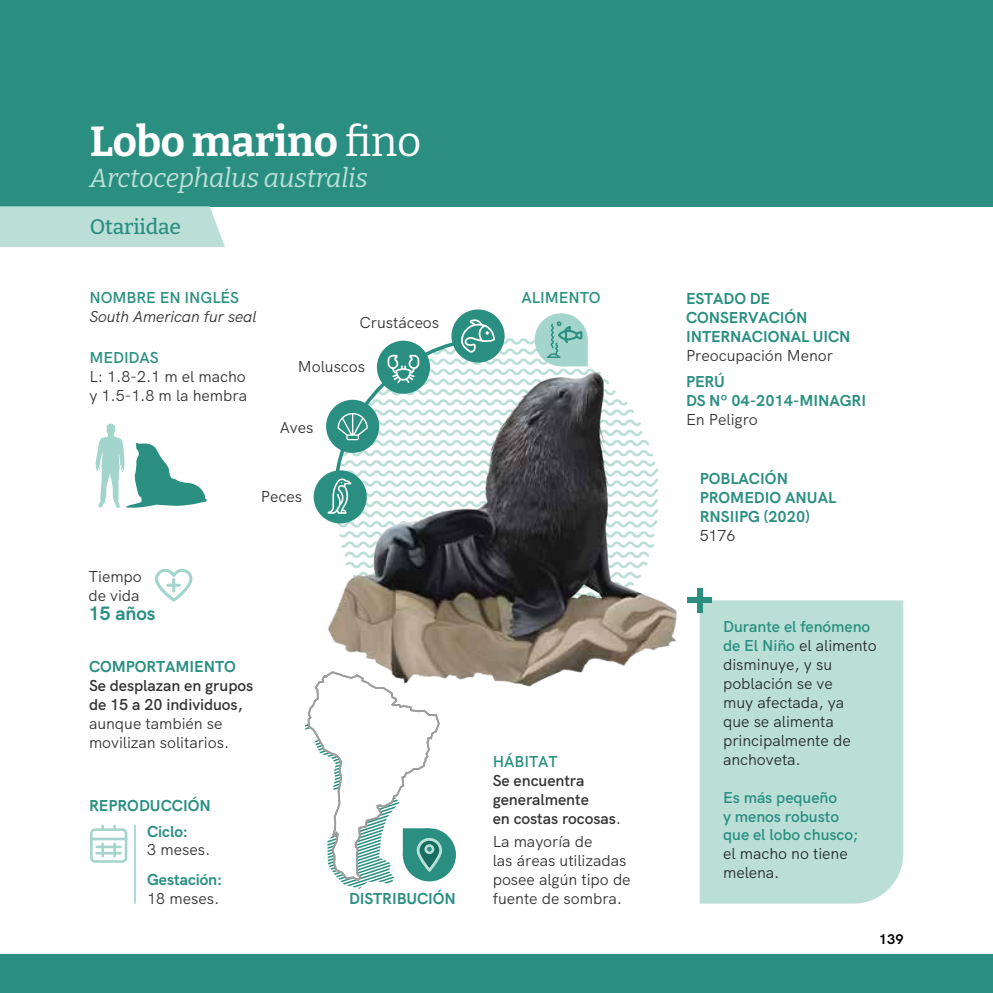
<style>
.page{position:relative;width:993px;height:993px;background:#fff}
.page>*{position:absolute;margin:0;border:0;box-sizing:border-box;transform-origin:0 0}
.t1{font:700 42px "Bitter";letter-spacing:-.01em;color:#fff}
.t2{font:italic 26.25px "Bitter";letter-spacing:-.01em;color:#bbdfd7}
.t3{font:500 21px "Bitter";letter-spacing:-.01em;color:#2a8f81}
.t4{font:700 19.25px "HK Grotesk";letter-spacing:-.005em;color:#2a8f81}
.t5{font:15.75px/18.9px "HK Grotesk";letter-spacing:-.005em;color:rgb(0 0 0/.8)}
.t6{font:700 15.75px/18.9px "HK Grotesk";letter-spacing:-.005em;color:#2a8f81}
.t7{font:600 15.75px/18.9px "HK Grotesk";letter-spacing:-.005em;color:#2a8f81}
.t8{font:600 15.75px/18.9px "HK Grotesk";letter-spacing:-.005em;color:rgb(0 0 0/.8)}
.t9{font:italic 15.75px "HK Grotesk";letter-spacing:-.005em;color:rgb(0 0 0/.8)}
.t10{font:700 14px "HK Grotesk";color:#000}
.s1{font-weight:400}
.s2{font-weight:600;color:#2a8f81}
</style>
<div class="page">
<div style="left:0;top:0;width:992px;height:206px;background:#2a8f81"></div>
<div style="left:0;top:953px;width:992px;height:39px;background:#2a8f81"></div>
<hr style="left:134px;top:825px;width:2px;height:77px;background:#a4d5cd">
<svg style="left:90px;top:825px;width:37px;height:37px"></svg>
<div style="left:0;top:206px;width:225px;height:41px;background:#bbdfd7"></div>
<div style="left:534px;top:313px;width:53px;height:53px;background:#a4d5cd;border-radius:50%"></div>
<svg style="left:95px;top:423px;width:112px;height:85px"></svg>
<div style="left:699px;top:600px;width:203px;height:303px;background:#bbdfd7"></div>
<div style="left:697px;top:588px;width:5px;height:24px;background:#2a8f81"></div>
<div style="left:687px;top:597px;width:24px;height:5px;background:#2a8f81"></div>
<div style="left:402px;top:828px;width:54px;height:53px;background:#2a8f81;border-radius:50%"></div>
<svg style="left:304px;top:675px;width:138px;height:213px"></svg>
<div style="left:451px;top:309px;width:53px;height:53px;background:#2a8f81;border-radius:50%"></div>
<div style="left:313px;top:470px;width:53px;height:53px;background:#2a8f81;border-radius:50%"></div>
<svg style="left:376px;top:318px;width:212px;height:50px"></svg>
<img style="left:325px;top:368px;width:352px;height:325px">
<svg style="left:155px;top:568px;width:38px;height:33px"></svg>
<h1 class="t1" style="left:90px;top:114px;width:333px">Lobo marino <span class="s1">fino</span></h1>
<h2 class="t2" style="left:90px;top:161px;width:279px">Arctocephalus australis</h2>
<h3 class="t3" style="left:90px;top:213px;width:93px">Otariidae</h3>
<p class="t7" style="left:89px;top:286px;width:151px">NOMBRE EN INGLÉS</p>
<p class="t9" style="left:89px;top:304px;width:168px">South American fur seal</p>
<p class="t7" style="left:89px;top:346px;width:71px">MEDIDAS</p>
<p class="t5" style="left:89px;top:365px;width:159px">L: 1.8-2.1 m el macho y 1.5-1.8 m la hembra</p>
<p class="t5" style="left:359px;top:312px;width:81px">Crustáceos</p>
<p class="t5" style="left:298px;top:355px;width:69px">Moluscos</p>
<p class="t5" style="left:279px;top:416px;width:35px">Aves</p>
<p class="t5" style="left:261px;top:486px;width:43px">Peces</p>
<p class="t5" style="left:88px;top:565px;width:55px">Tiempo de vida</p>
<p class="t4" style="left:88px;top:598px;width:68px">15 años</p>
<p class="t6" style="left:89px;top:655px;width:148px">COMPORTAMIENTO</p>
<p class="t8" style="left:89px;top:674px;width:166px">Se desplazan en grupos de 15 a 20 individuos,</p>
<p class="t5" style="left:89px;top:712px;width:142px">aunque también se movilizan solitarios.</p>
<p class="t7" style="left:521px;top:286px;width:81px">ALIMENTO</p>
<p class="t6" style="left:147px;top:791px;width:65px;line-height:25.2px;text-indent:-58px">REPRODUCCIÓN<br>Ciclo:</p>
<p class="t5" style="left:147px;top:838px;width:65px">3 meses.</p>
<p class="t6" style="left:147px;top:868px;width:77px">Gestación:</p>
<p class="t5" style="left:147px;top:886px;width:74px">18 meses.</p>
<p class="t7" style="left:492px;top:751px;width:67px">HÁBITAT</p>
<p class="t8" style="left:492px;top:769px;width:130px">Se encuentra generalmente<br>en costas rocosas<span class="s1">.</span></p>
<p class="t5" style="left:492px;top:830px;width:139px">La mayoría de<br>las áreas utilizadas posee algún tipo de</p>
<p class="t6" style="left:349px;top:887px;width:108px">DISTRIBUCIÓN</p>
<p class="t5" style="left:492px;top:887px;width:131px">fuente de sombra.</p>
<p class="t6" style="left:685px;top:287px;width:166px">ESTADO DE<br>CONSERVACIÓN<br>INTERNACIONAL UICN</p>
<p class="t5" style="left:685px;top:344px;width:148px">Preocupación Menor</p>
<p class="t6" style="left:685px;top:371px;width:181px">PERÚ<br>DS Nº 04-2014-MINAGRI</p>
<p class="t5" style="left:685px;top:409px;width:73px">En Peligro</p>
<p class="t6" style="left:699px;top:468px;width:138px">POBLACIÓN<br>PROMEDIO ANUAL<br>RNSIIPG (2020)</p>
<p class="t5" style="left:699px;top:524px;width:37px">5176</p>
<p class="t5" style="left:722px;top:616px;width:155px"><span class="s2">Durante el fenómeno de El Niño</span> el alimento disminuye, y su población se ve<br>muy afectada, ya<br>que se alimenta principalmente de anchoveta.</p>
<p class="t7" style="left:722px;top:786px;width:137px">Es más pequeño<br>y menos robusto que el lobo chusco;</p>
<p class="t5" style="left:722px;top:842px;width:126px">el macho no tiene melena.</p>
<p class="t10" style="left:878px;top:928px;width:26px">139</p>
</div>
